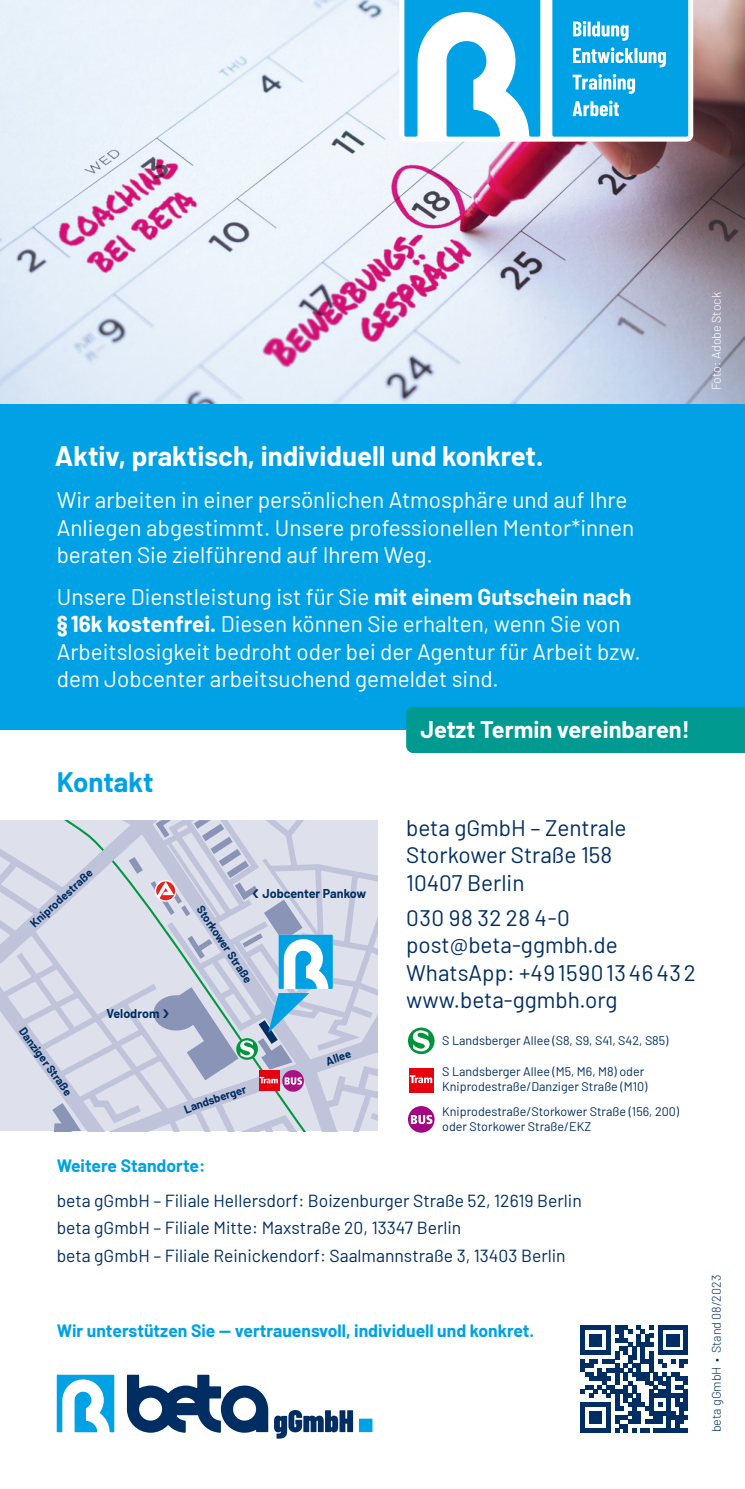
<style>
.page{position:relative;width:745px;height:1489px;background:#fff}
.page>*{position:absolute;margin:0;border:0;box-sizing:border-box;transform-origin:0 0}
.t1{font:700 27.5px "Barlow";color:#fff}
.t2{font:700 27.5px "Barlow";color:#00a1e5}
.t3{font:700 23.5px "Barlow";color:#fff}
.t4{font:22.5px/27.5px "Barlow";color:#fff}
.t5{font:22.5px/27.5px "Barlow";color:#002e62}
.t6{font:17.5px/27.5px "Barlow";color:#002e62}
.t7{font:700 17.5px "Barlow";color:#00a1e5}
.t8{font:12.5px/15px "Barlow";color:#002e62}
.t9{font:700 12.5px "Barlow";color:#002e62}
.t10{font:300 12.5px "Barlow";color:#002e62}
.t11{font:300 12.5px "Barlow";letter-spacing:-.005em;color:#fff}
.t12{font:700 11.5px "Barlow";color:#002e62}
.s1{font-weight:700}
</style>
<div class="page">
<img style="left:0;top:0;width:744px;height:404px">
<div style="left:0;top:404px;width:744px;height:326px;background:#00a1e5"></div>
<div style="left:406px;top:707px;width:338px;height:46px;background:#009a91"></div>
<svg style="left:407px;top:1105px;width:27px;height:27px"></svg>
<svg style="left:410px;top:1114px;width:22px;height:9px"></svg>
<svg style="left:407px;top:1027px;width:27px;height:27px"></svg>
<svg style="left:412px;top:1030px;width:17px;height:21px"></svg>
<div style="left:408px;top:1067px;width:25px;height:25px;background:#e7000e"></div>
<svg style="left:409px;top:1075px;width:23px;height:8px"></svg>
<svg style="left:57px;top:1374px;width:315px;height:64px"></svg>
<svg style="left:580px;top:1325px;width:107px;height:107px"></svg>
<svg style="left:399px;top:0;width:293px;height:142px"></svg>
<svg style="left:0;top:820px;width:377px;height:311px;background:#cdd1e1"></svg>
<p class="t11" style="left:707px;top:390px;width:100px;rotate:-90deg">Foto: Adobe Stock</p>
<p class="t1" style="left:55px;top:436px;width:489px">Aktiv, praktisch, individuell und konkret.</p>
<p class="t4" style="left:57px;top:484px;width:578px">Wir arbeiten in einer persönlichen Atmosphäre und auf Ihre<br>Anliegen abgestimmt. Unsere professionellen Mentor*innen beraten Sie zielführend auf Ihrem Weg.</p>
<p class="t4" style="left:57px;top:581px;width:585px">Unsere Dienstleistung ist für Sie <span class="s1">mit einem Gutschein nach § 16k kostenfrei.</span> Diesen können Sie erhalten, wenn Sie von Arbeitslosigkeit bedroht oder bei der Agentur für Arbeit bzw. dem Jobcenter arbeitsuchend gemeldet sind.</p>
<p class="t2" style="left:57px;top:761px;width:98px">Kontakt</p>
<p class="t12" style="left:27px;top:919px;width:81px;rotate:-43deg">Kniprodestraße</p>
<p class="t12" style="left:27px;top:1024px;width:83px;rotate:54deg">Danziger Straße</p>
<p class="t9" style="left:106px;top:1004px;width:54px">Velodrom</p>
<p class="t12" style="left:205px;top:903px;width:91px;rotate:56deg">Storkower Straße</p>
<p class="t9" style="left:262px;top:884px;width:105px">Jobcenter Pankow</p>
<p class="t12" style="left:194px;top:1098px;width:54px;rotate:-19deg">ndsberger</p>
<p class="t12" style="left:323px;top:1054px;width:27px;rotate:-19deg">Allee</p>
<p class="t3" style="left:420px;top:712px;width:271px">Jetzt Termin vereinbaren!</p>
<p class="t5" style="left:406px;top:812px;width:222px">beta gGmbH – Zentrale<br>Storkower Straße 158<br>10407 Berlin</p>
<p class="t5" style="left:406px;top:901px;width:291px">030 98 32 28 4-0 post@beta-ggmbh.de<br>WhatsApp: +4915901346432 www.beta-ggmbh.org</p>
<p class="t8" style="left:442px;top:1032px;width:228px">S Landsberger Allee (S8, S9, S41, S42, S85)</p>
<p class="t8" style="left:442px;top:1063px;width:206px">S Landsberger Allee (M5, M6, M8) oder<br>Kniprodestraße/Danziger Straße (M10)</p>
<p class="t8" style="left:442px;top:1103px;width:238px">Kniprodestraße/Storkower Straße (156, 200) oder Storkower Straße/EKZ</p>
<p class="t7" style="left:57px;top:1152px;width:150px">Weitere Standorte:</p>
<p class="t6" style="left:57px;top:1184px;width:526px">beta gGmbH – Filiale Hellersdorf: Boizenburger Straße 52, 12619 Berlin beta gGmbH – Filiale Mitte: Maxstraße 20, 13347 Berlin<br>beta gGmbH – Filiale Reinickendorf: Saalmannstraße 3, 13403 Berlin</p>
<p class="t7" style="left:57px;top:1317px;width:478px">Wir unterstützen Sie – vertrauensvoll, individuell und konkret.</p>
<p class="t10" style="left:707px;top:1431px;width:159px;rotate:-90deg">beta gGmbH • Stand 08/2023</p>
</div>
